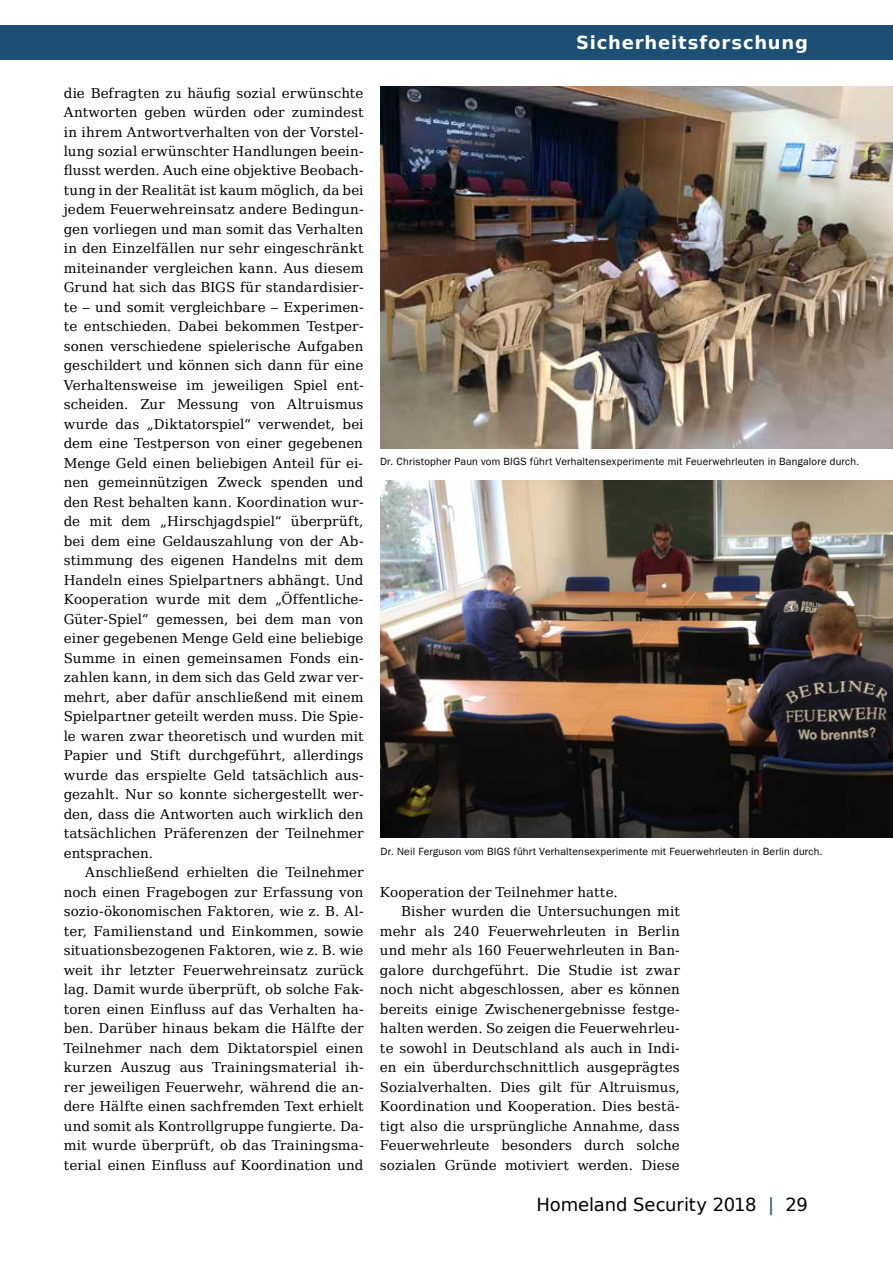
<style>
.page{position:relative;width:893px;height:1263px;background:#fff}
.page>*{position:absolute;margin:0;border:0;box-sizing:border-box;transform-origin:0 0}
.t1{font:18px "Bitstream Vera Sans";letter-spacing:-.005em;color:#000}
.t2{font:700 18px "Bitstream Vera Sans";letter-spacing:.045em;color:#fff}
.t3{font:13.5px/19.5px "Bitstream Vera Serif";letter-spacing:.005em;color:#000;text-align:justify}
.t4{font:10.5px "Franklin Gothic LT";letter-spacing:.02em;color:#000}
.s1{color:#1d4f74}
</style>
<div class="page">
<div style="left:0;top:26px;width:893px;height:34px;background:#1d4f74"></div>
<img style="left:380px;top:87px;width:513px;height:361px">
<img style="left:380px;top:480px;width:513px;height:358px">
<p class="t3" style="left:64px;top:83px;width:301px">die Befragten zu häufig sozial erwünschte Antworten geben würden oder zumindest in ihrem Antwortverhalten von der Vorstel&shy;lung sozial erwünschter Handlungen beein&shy;flusst werden. Auch eine objektive Beobach&shy;tung in der Realität ist kaum möglich, da bei jedem Feuerwehreinsatz andere Bedingun&shy;gen vorliegen und man somit das Verhalten in den Einzelfällen nur sehr eingeschränkt miteinander vergleichen kann. Aus diesem Grund hat sich das BIGS für standardisier&shy;te – und somit vergleichbare – Experimen&shy;te entschieden. Dabei bekommen Testper&shy;sonen verschiedene spielerische Aufgaben geschildert und können sich dann für eine Verhaltensweise im jeweiligen Spiel ent&shy;scheiden. Zur Messung von Altruismus wurde das „Diktatorspiel“ verwendet, bei dem eine Testperson von einer gegebenen Menge Geld einen beliebigen Anteil für ei&shy;nen gemeinnützigen Zweck spenden und den Rest behalten kann. Koordination wur&shy;de mit dem „Hirschjagdspiel“ überprüft, bei dem eine Geldauszahlung von der Ab&shy;stimmung des eigenen Handelns mit dem Handeln eines Spielpartners abhängt. Und Kooperation wurde mit dem „Öffentliche-Güter-Spiel“ gemessen, bei dem man von einer gegebenen Menge Geld eine beliebige Summe in einen gemeinsamen Fonds ein&shy;zahlen kann, in dem sich das Geld zwar ver&shy;mehrt, aber dafür anschließend mit einem Spielpartner geteilt werden muss. Die Spie&shy;le waren zwar theoretisch und wurden mit Papier und Stift durchgeführt, allerdings wurde das erspielte Geld tatsächlich aus&shy;gezahlt. Nur so konnte sichergestellt wer&shy;den, dass die Antworten auch wirklich den tatsächlichen Präferenzen der Teilnehmer entsprachen.</p>
<p class="t3" style="left:64px;top:863px;width:301px;text-indent:21px">Anschließend erhielten die Teilnehmer noch einen Fragebogen zur Erfassung von sozio-ökonomischen Faktoren, wie z. B. Al&shy;ter, Familienstand und Einkommen, sowie situationsbezogenen Faktoren, wie z. B. wie weit ihr letzter Feuerwehreinsatz zurück lag. Damit wurde überprüft, ob solche Fak&shy;toren einen Einfluss auf das Verhalten ha&shy;ben. Darüber hinaus bekam die Hälfte der Teilnehmer nach dem Diktatorspiel einen kurzen Auszug aus Trainingsmaterial ih&shy;rer jeweiligen Feuerwehr, während die an&shy;dere Hälfte einen sachfremden Text erhielt und somit als Kontrollgruppe fungierte. Da&shy;mit wurde überprüft, ob das Trainingsma&shy;terial einen Einfluss auf Koordination und</p>
<h1 class="t2" style="left:576px;top:33px;width:233px">Sicherheitsforschung</h1>
<p class="t4" style="left:380px;top:455px;width:481px">Dr. Christopher Paun vom BIGS führt Verhaltensexperimente mit Feuerwehrleuten in Bangalore durch.</p>
<p class="t4" style="left:381px;top:845px;width:444px">Dr. Neil Ferguson vom BIGS führt Verhaltensexperimente mit Feuerwehrleuten in Berlin durch.</p>
<p class="t3" style="left:380px;top:882px;width:239px">Kooperation der Teilnehmer hatte.</p>
<p class="t3" style="left:401px;top:902px;width:280px">Bisher wurden die Untersuchungen mit</p>
<p class="t3" style="left:380px;top:921px;width:301px">mehr als 240 Feuerwehrleuten in Berlin</p>
<p class="t3" style="left:380px;top:941px;width:301px">und mehr als 160 Feuerwehrleuten in Ban-</p>
<p class="t3" style="left:380px;top:960px;width:301px">galore durchgeführt. Die Studie ist zwar</p>
<p class="t3" style="left:380px;top:980px;width:301px">noch nicht abgeschlossen, aber es können</p>
<p class="t3" style="left:380px;top:999px;width:301px">bereits einige Zwischenergebnisse festge-</p>
<p class="t3" style="left:380px;top:1019px;width:301px">halten werden. So zeigen die Feuerwehrleu-</p>
<p class="t3" style="left:380px;top:1038px;width:301px">te sowohl in Deutschland als auch in Indi-</p>
<p class="t3" style="left:380px;top:1058px;width:301px">en ein überdurchschnittlich ausgeprägtes</p>
<p class="t3" style="left:380px;top:1077px;width:301px">Sozialverhalten. Dies gilt für Altruismus,</p>
<p class="t3" style="left:380px;top:1097px;width:301px">Koordination und Kooperation. Dies bestä-</p>
<p class="t3" style="left:380px;top:1116px;width:301px">tigt also die ursprüngliche Annahme, dass</p>
<p class="t3" style="left:380px;top:1136px;width:301px">Feuerwehrleute besonders durch solche</p>
<p class="t3" style="left:380px;top:1155px;width:301px">sozialen Gründe motiviert werden. Diese</p>
<h1 class="t1" style="left:536px;top:1194px;width:273px">Homeland Security 2018 <span class="s1">|</span> 29</h1>
</div>
